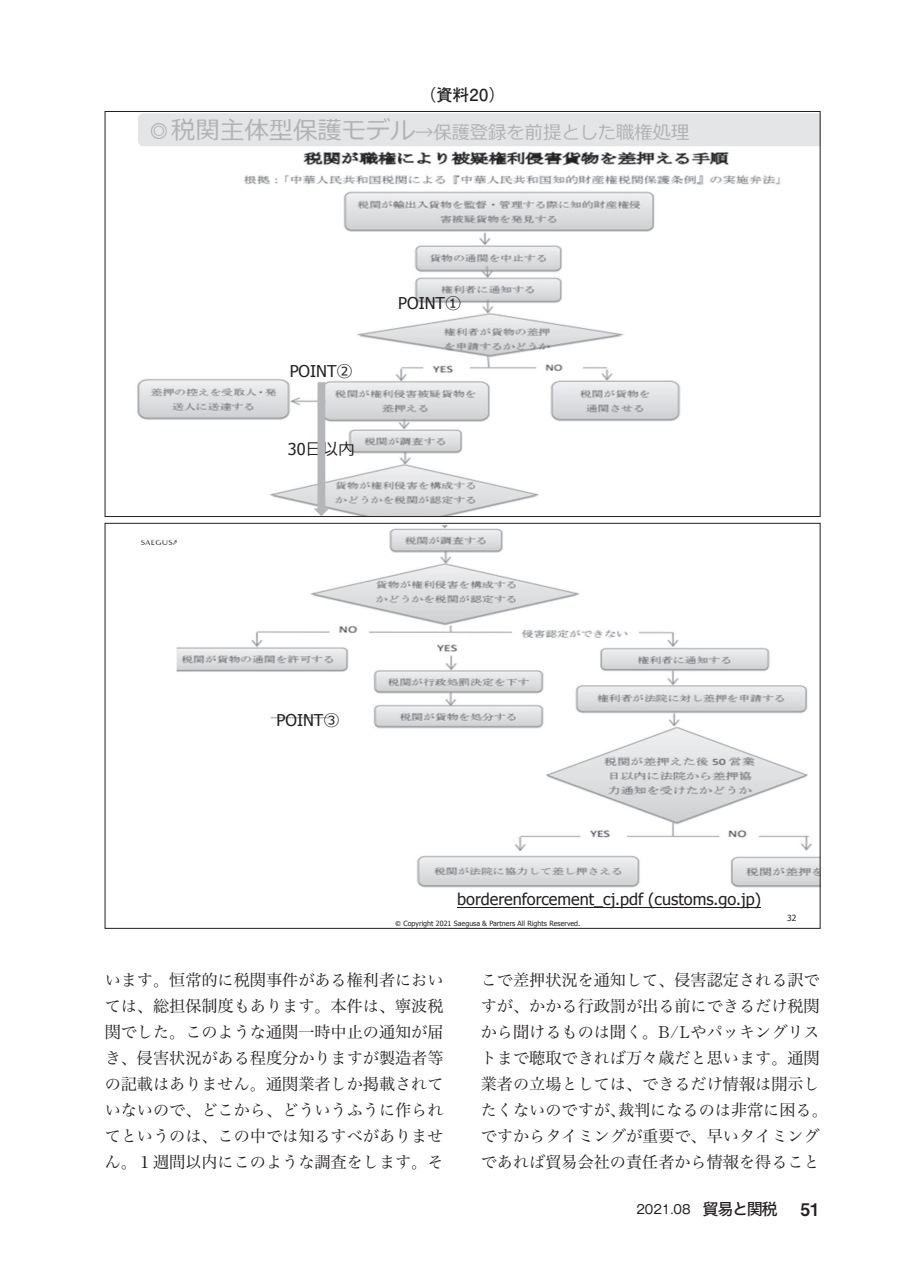
<style>
.page{position:relative;width:903px;height:1276px;background:#fff}
.page>*{position:absolute;margin:0;border:0;box-sizing:border-box;transform-origin:0 0}
.t1{font:18.2px "Meiryo";color:#b1b2b5}
.t2{font:17.32px "Midashi Go Pro MB31";color:#231f20}
.t3{font:700 16.45px "Futo Go B101 Pro";color:#231f20}
.t4{font:16.28px "Tahoma";color:#231f20}
.t5{font:16.28px "Meiryo";color:#231f20}
.t6{font:16.1px/26.1px "Hira Min Pro N W3";color:#231f20;text-align:justify}
.t7{font:12.42px "Gothic MB101 Pro";letter-spacing:.015em;color:#231f20}
.t8{font:8.4px "Tahoma";color:#231f20}
.t9{font:7.17px "Tahoma";color:#231f20}
.s1{font-family:"Koz Go Pro";font-weight:500}
.s2{font-size:24.32px}
.s3{font-family:"Meiryo"}
.s4{font-family:"Tahoma"}
.s5{font-family:"Calibri"}
.s6{font-family:"Ryumin Pro"}
.s7{font-family:"Hira Kaku Std W5";font-size:16.1px}
</style>
<div class="page">
<img style="left:137px;top:151px;width:643px;height:364px">
<svg style="left:313px;top:382px;width:16px;height:133px"></svg>
<div style="left:138px;top:113px;width:680px;height:33px;background:#e4e5e7"></div>
<img style="left:141px;top:539px;width:35px;height:6px">
<img style="left:176px;top:525px;width:642px;height:363px">
<hr style="left:457px;top:906px;width:303px;height:1px;background:#231f20">
<p class="t3" style="left:419px;top:81px;width:87px"><span class="s1">（</span>資料20<span class="s1">）</span></p>
<p class="t1" style="left:147px;top:120px;width:544px"><span class="s2">◎税関主体型保護モデル</span>→保護登録を前提とした職権処理</p>
<p class="t4" style="left:289px;top:360px;width:65px">POINT<span class="s3">②</span></p>
<p class="t5" style="left:288px;top:438px;width:68px"><span class="s4">30</span>⽇以内</p>
<p class="t4" style="left:398px;top:292px;width:65px">POINT<span class="s3">①</span></p>
<p class="t4" style="left:276px;top:709px;width:65px">POINT<span class="s3">③</span></p>
<p class="t4" style="left:457px;top:888px;width:305px">borderenforcement_cj.pdf (customs.go.jp)</p>
<p class="t9" style="left:395px;top:918px;width:186px"><span class="s5">©</span> Copyright 2021 Saegusa &amp; Partners All Rights Reserved.</p>
<p class="t8" style="left:786px;top:912px;width:11px">32</p>
<p class="t6" style="left:105px;top:965px;width:340px">います。恒常的に税関事件がある権利者においては、総担保制度もあります。本件は、寧波税関でした。このような通関一時中止の通知が届き、侵害状況がある程度分かりますが製造者等の記載はありません。通関業者しか掲載されていないので、どこから、どういうふうに作られてというのは、この中では知るすべがありません。<span class="s6">１</span>週間以内にこのような調査をします。そ</p>
<p class="t6" style="left:480px;top:965px;width:348px;text-align:left">こで差押状況を通知して、侵害認定される訳ですが、かかる行政罰が出る前にできるだけ税関から聞けるものは聞く。<span class="s6">B/L</span>やパッキングリストまで聴取できれば万々歳だと思います。通関業者の立場としては、できるだけ情報は開示したくないのですが、裁判になるのは非常に困る。ですからタイミングが重要で、早いタイミングであれば貿易会社の責任者から情報を得ること</p>
<p class="t7" style="left:636px;top:1198px;width:142px">2021.08 <span class="s7">貿易と関税</span></p>
<p class="t2" style="left:799px;top:1195px;width:21px">1551</p>
<p class="t7" style="left:630px;top:1198px;width:58px">2021.08</p>
</div>
